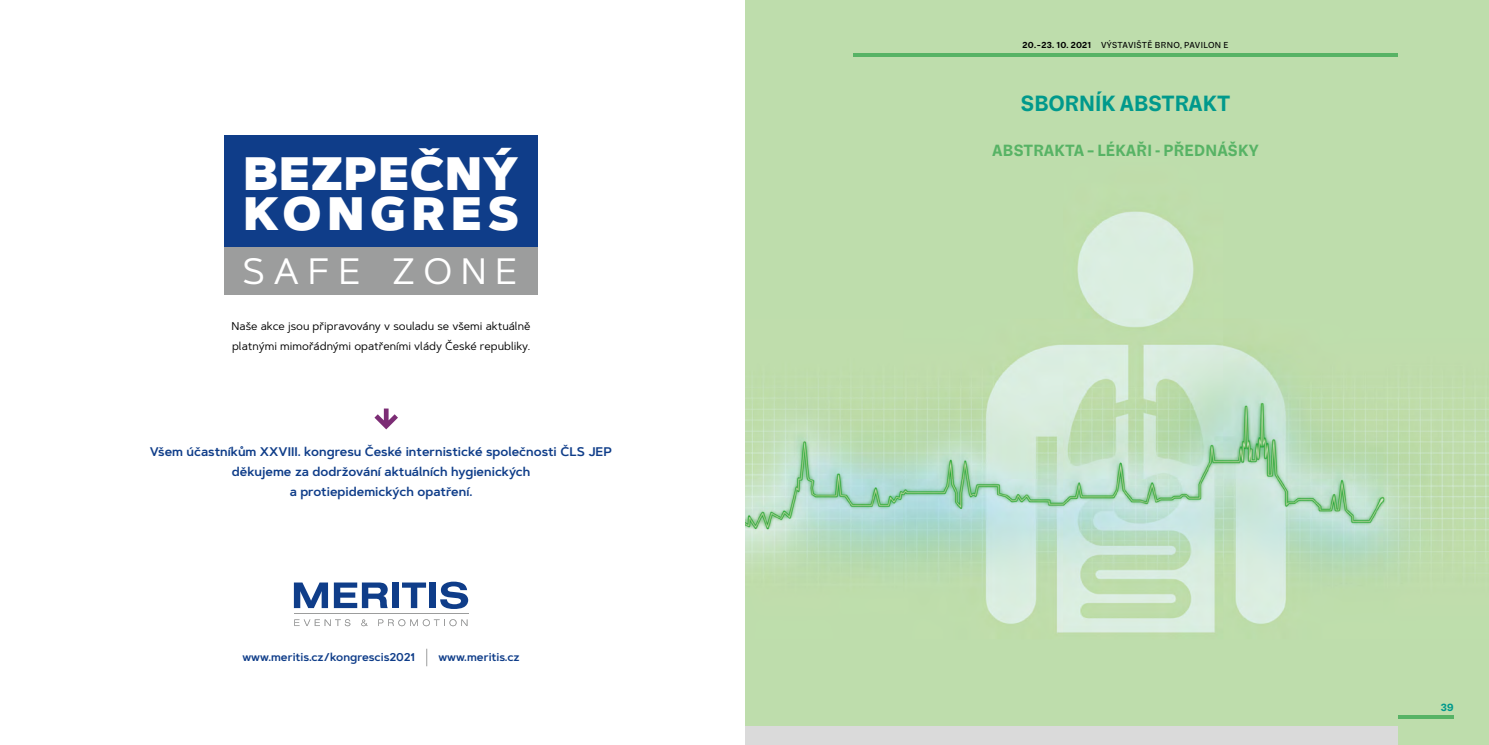
<style>
.page{position:relative;width:1489px;height:745px;background:#fff}
.page>*{position:absolute;margin:0;border:0;box-sizing:border-box;transform-origin:0 0}
.t1{font:900 46.75px/40px "Artegra Sans";letter-spacing:.01em;color:#fff}
.t2{font:36.62px "Artegra Sans";letter-spacing:.225em;color:#fff}
.t3{font:700 23.75px "Macklin Sans";color:#00998c}
.t4{font:700 17.5px "Macklin Sans";letter-spacing:.01em;color:#57b365}
.t5{font:600 12.5px/20px "Artegra Sans";color:#0f3d89;text-align:center}
.t6{font:11.25px/20px "Artegra Sans";color:#000}
.t7{font:600 11.25px "Artegra Sans";color:#0f3d89}
.t8{font:700 11.25px "Macklin Sans";color:#00998c}
.t9{font:9.38px "Macklin Sans";letter-spacing:.04em;color:#000}
.s1{font-weight:700}
</style>
<div class="page">
<img style="left:745px;top:0;width:743px;height:744px">
<hr style="left:853px;top:53px;width:544px;height:4px;background:#57b365">
<hr style="left:1397px;top:715px;width:56px;height:3px;background:#57b365">
<div style="left:91px;top:725px;width:1306px;height:19px;background:#dadada"></div>
<div style="left:0;top:0;width:744px;height:744px;background:#fff"></div>
<div style="left:224px;top:246px;width:313px;height:49px;background:#9c9d9d"></div>
<div style="left:224px;top:135px;width:313px;height:111px;background:#0f3d89"></div>
<hr style="left:294px;top:612px;width:174px;height:1px;background:#9c9d9d">
<svg style="left:294px;top:582px;width:34px;height:25px"></svg>
<svg style="left:334px;top:582px;width:54px;height:25px"></svg>
<div style="left:392px;top:582px;width:7px;height:25px;background:#0f3d89"></div>
<svg style="left:402px;top:582px;width:24px;height:25px"></svg>
<div style="left:429px;top:582px;width:6px;height:25px;background:#0f3d89"></div>
<svg style="left:440px;top:581px;width:28px;height:27px"></svg>
<svg style="left:294px;top:619px;width:56px;height:6px"></svg>
<svg style="left:361px;top:619px;width:6px;height:6px"></svg>
<svg style="left:378px;top:619px;width:89px;height:6px"></svg>
<svg style="left:374px;top:408px;width:24px;height:21px"></svg>
<svg style="left:426px;top:648px;width:1px;height:17px"></svg>
<p class="t1" style="left:243px;top:154px;width:276px">BEZPEČNÝ<br>KONGRES</p>
<p class="t2" style="left:242px;top:246px;width:277px">SAFE ZONE</p>
<p class="t6" style="left:232px;top:316px;width:300px">Naše akce jsou připravovány v souladu se všemi aktuálně platnými mimořádnými opatřeními vlády České republiky.</p>
<p class="t5" style="left:150px;top:441px;width:464px">Všem účastníkům XXVIII. kongresu České internistické společnosti ČLS JEP děkujeme za dodržování aktuálních hygienických<br>a protiepidemických opatření.</p>
<p class="t7" style="left:242px;top:648px;width:174px">www.meritis.cz/kongrescis2021</p>
<p class="t7" style="left:438px;top:648px;width:83px">www.meritis.cz</p>
<p class="t9" style="left:1022px;top:39px;width:207px"><span class="s1">20. – 23. 10. 2021</span> VÝSTAVIŠTĚ BRNO, PAVILON E</p>
<h1 class="t3" style="left:1020px;top:89px;width:211px">SBORNÍK ABSTRAKT</h1>
<h2 class="t4" style="left:992px;top:140px;width:268px">ABSTRAKTA – LÉKAŘI - PŘEDNÁŠKY</h2>
<p class="t8" style="left:1440px;top:700px;width:14px">39</p>
</div>
